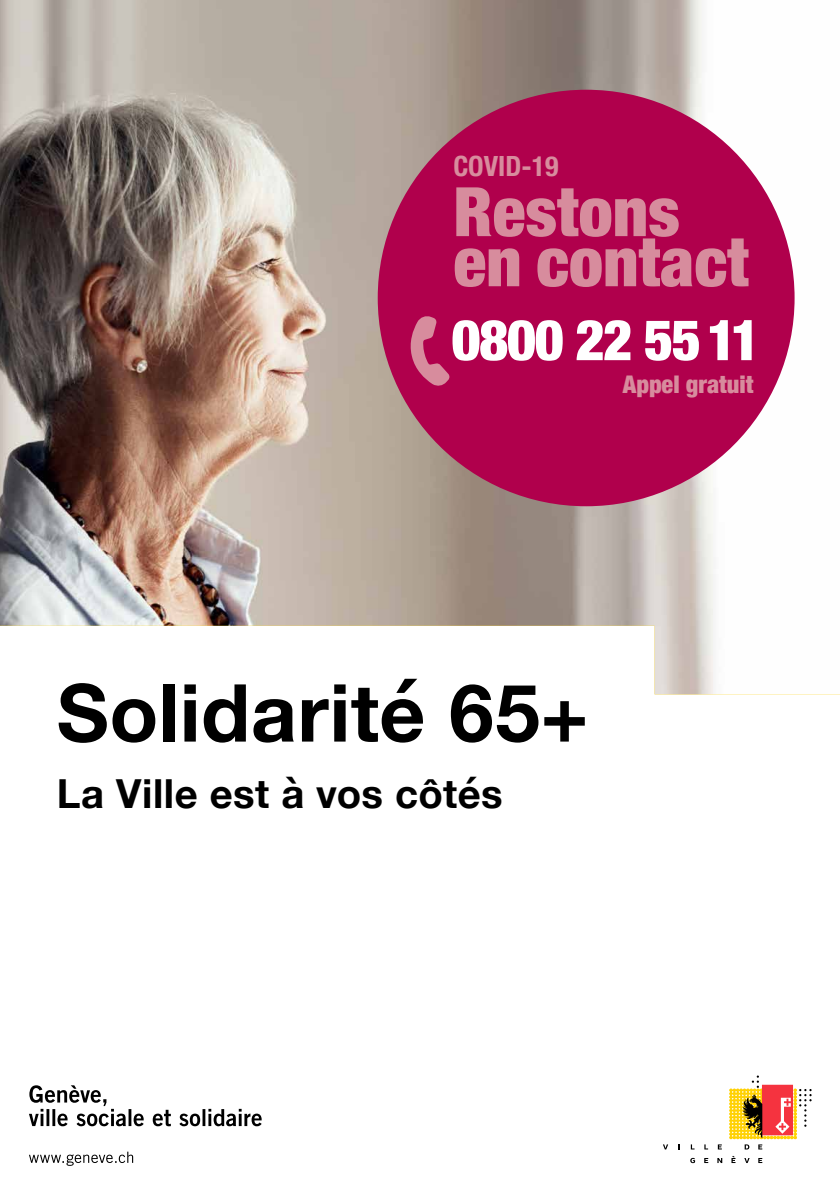
<style>
.page{position:relative;width:840px;height:1191px;background:#fff}
.page>*{position:absolute;margin:0;border:0;box-sizing:border-box;transform-origin:0 0}
.t1{font:700 80px "Helvetica Neue";letter-spacing:.01em;color:#000}
.t2{font:900 condensed 68.2px/50px "Helvetica Neue";color:#d78c9d}
.t3{font:900 condensed 56.6px "Helvetica Neue";letter-spacing:-.025em;color:#fff}
.t4{font:700 40px "Helvetica Neue";letter-spacing:.01em;color:#000}
.t5{font:700 condensed 27.8px "Helvetica Neue";color:#d78c9d}
.t6{font:900 condensed 24.2px "Helvetica Neue";color:#d78c9d}
</style>
<div class="page">
<svg style="left:717px;top:1144px;width:4px;height:5px"></svg>
<svg style="left:690px;top:1144px;width:4px;height:5px"></svg>
<svg style="left:744px;top:1158px;width:5px;height:5px"></svg>
<svg style="left:690px;top:1157px;width:4px;height:6px"></svg>
<svg style="left:704px;top:1158px;width:3px;height:5px"></svg>
<svg style="left:758px;top:1158px;width:3px;height:5px"></svg>
<svg style="left:717px;top:1158px;width:4px;height:5px"></svg>
<svg style="left:731px;top:1156px;width:4px;height:7px"></svg>
<svg style="left:663px;top:1144px;width:4px;height:5px"></svg>
<svg style="left:729px;top:1075px;width:82px;height:74px"></svg>
<svg style="left:29px;top:1085px;width:232px;height:41px"></svg>
<svg style="left:29px;top:1151px;width:104px;height:14px"></svg>
<img style="left:0;top:0;width:795px;height:694px">
<div style="left:377px;top:90px;width:417px;height:416px;background:#b0004c;border-radius:50%"></div>
<svg style="left:410px;top:316px;width:39px;height:70px"></svg>
<p class="t5" style="left:453px;top:143px;width:107px">COVID-19</p>
<h2 class="t2" style="left:453px;top:183px;width:297px">Restons en contact</h2>
<h3 class="t3" style="left:451px;top:293px;width:310px">0800 22 55 11</h3>
<p class="t6" style="left:622px;top:364px;width:132px">Appel gratuit</p>
<h1 class="t1" style="left:57px;top:650px;width:533px">Solidarité 65+</h1>
<p class="t4" style="left:57px;top:762px;width:447px">La Ville est à vos côtés</p>
</div>
